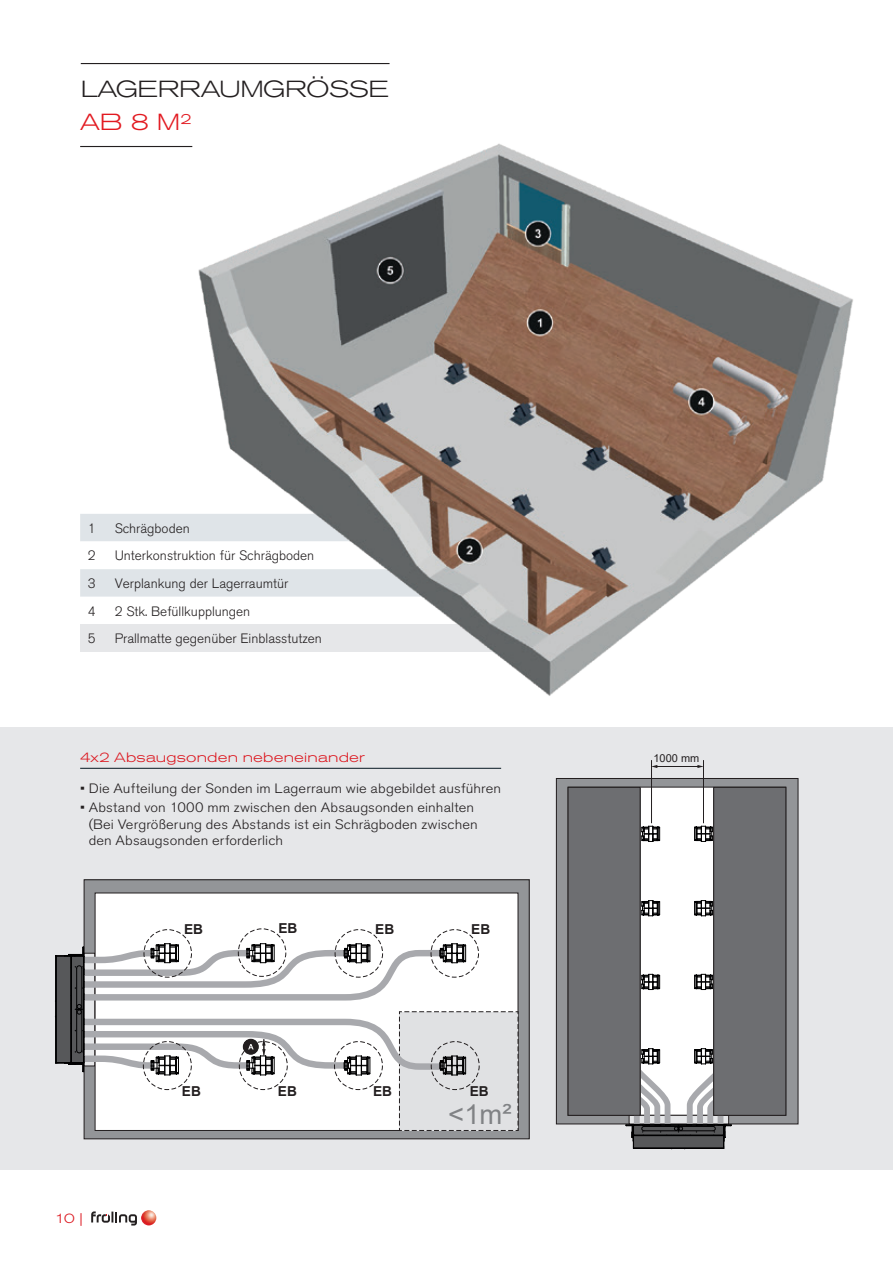
<style>
.page{position:relative;width:893px;height:1263px;background:#fff}
.page>*{position:absolute;margin:0;border:0;box-sizing:border-box;transform-origin:0 0}
.t1{font:27.45px "Arial";color:#808285}
.t2{font:300 expanded 23.1px "Akzidenz Grotesk BQ";letter-spacing:-.02em;color:#231f20;scale:1.08 1}
.t3{font:300 expanded 23.1px "Akzidenz Grotesk BQ";color:#e21a21;scale:1.08 1}
.t4{font:700 13.65px "Arial";color:#231f20}
.t5{font:300 13.5px "Akzidenz Grotesk BQ";letter-spacing:.005em;color:#231f20;scale:1.08 1}
.t6{font:300 13.5px "Akzidenz Grotesk BQ";letter-spacing:.005em;color:#231f20}
.t7{font:300 expanded 13.5px "Akzidenz Grotesk BQ";letter-spacing:.015em;color:#dc1820;scale:1.08 1}
.t8{font:10.95px "Arial";color:#231f20}
</style>
<div class="page">
<div style="left:0;top:727px;width:893px;height:442px;background:#e6e7e9"></div>
<svg style="left:91px;top:1211px;width:46px;height:14px"></svg>
<img style="left:141px;top:1210px;width:15px;height:15px;border-radius:8px">
<div style="left:84px;top:880px;width:445px;height:259px;background:#939598"></div>
<div style="left:84px;top:879px;width:446px;height:260px;border:1px solid #231f20"></div>
<div style="left:95px;top:893px;width:423px;height:237px;background:#fff"></div>
<svg style="left:55px;top:943px;width:464px;height:188px"></svg>
<hr style="left:80px;top:146px;width:112px;height:1px;background:#231f20">
<hr style="left:81px;top:63px;width:309px;height:1px;background:#231f20">
<svg style="left:80px;top:514px;width:115px;height:83px"></svg>
<div style="left:80px;top:624px;width:498px;height:28px;background:#e6e7e9"></div>
<div style="left:556px;top:778px;width:242px;height:346px;background:#939598"></div>
<div style="left:556px;top:778px;width:242px;height:346px;border:1px solid #231f20"></div>
<div style="left:568px;top:787px;width:218px;height:328px;background:#fff"></div>
<svg style="left:694px;top:826px;width:19px;height:16px"></svg>
<svg style="left:640px;top:826px;width:20px;height:16px"></svg>
<svg style="left:607px;top:900px;width:143px;height:249px"></svg>
<div style="left:714px;top:787px;width:72px;height:328px;background:#6d6e71"></div>
<div style="left:713px;top:787px;width:73px;height:329px;border:1px solid #231f20"></div>
<hr style="left:651px;top:760px;width:1px;height:63px;background:#231f20">
<hr style="left:703px;top:760px;width:1px;height:63px;background:#231f20">
<hr style="left:656px;top:766px;width:42px;height:1px;background:#231f20">
<svg style="left:652px;top:765px;width:5px;height:3px"></svg>
<svg style="left:697px;top:765px;width:6px;height:3px"></svg>
<div style="left:568px;top:787px;width:72px;height:328px;background:#6d6e71"></div>
<div style="left:568px;top:787px;width:72px;height:329px;border:1px solid #231f20"></div>
<img style="left:195px;top:143px;width:658px;height:553px">
<hr style="left:80px;top:768px;width:421px;height:1px;background:#071822">
<p class="t2" style="left:81px;top:76px;width:287px">LAGERRAUMGRÖSSE</p>
<p class="t3" style="left:80px;top:109px;width:105px">AB 8 M²</p>
<p class="t6" style="left:88px;top:520px;width:9px">1</p>
<p class="t6" style="left:115px;top:520px;width:77px">Schrägboden</p>
<p class="t6" style="left:88px;top:548px;width:9px">2</p>
<p class="t6" style="left:115px;top:548px;width:201px">Unterkonstruktion für Schrägboden</p>
<p class="t6" style="left:88px;top:576px;width:9px">3</p>
<p class="t6" style="left:115px;top:576px;width:175px">Verplankung der Lagerraumtür</p>
<p class="t6" style="left:88px;top:603px;width:9px">4</p>
<p class="t6" style="left:115px;top:603px;width:137px">2 Stk. Befüllkupplungen</p>
<p class="t6" style="left:88px;top:631px;width:9px">5</p>
<p class="t6" style="left:115px;top:631px;width:209px">Prallmatte gegenüber Einblasstutzen</p>
<p class="t7" style="left:80px;top:750px;width:265px">4x2 Absaugsonden nebeneinander</p>
<p class="t8" style="left:653px;top:751px;width:47px">1000 mm</p>
<p class="t5" style="left:80px;top:780px;width:391px">• Die Aufteilung der Sonden im Lagerraum wie abgebildet ausführen</p>
<p class="t5" style="left:80px;top:800px;width:366px">• Abstand von 1000 mm zwischen den Absaugsonden einhalten</p>
<p class="t5" style="left:89px;top:816px;width:362px">(Bei Vergrößerung des Abstands ist ein Schrägboden zwischen</p>
<p class="t5" style="left:89px;top:832px;width:182px">den Absaugsonden erforderlich</p>
<p class="t4" style="left:184px;top:919px;width:21px">EB</p>
<p class="t4" style="left:278px;top:919px;width:21px">EB</p>
<p class="t4" style="left:375px;top:919px;width:21px">EB</p>
<p class="t4" style="left:471px;top:919px;width:21px">EB</p>
<p class="t4" style="left:182px;top:1082px;width:21px">EB</p>
<p class="t4" style="left:278px;top:1082px;width:21px">EB</p>
<p class="t4" style="left:373px;top:1082px;width:21px">EB</p>
<p class="t4" style="left:470px;top:1082px;width:21px">EB</p>
<p class="t7" style="left:55px;top:1210px;width:27px">10 |</p>
<p class="t1" style="left:448px;top:1096px;width:65px">&lt;1m²</p>
</div>
